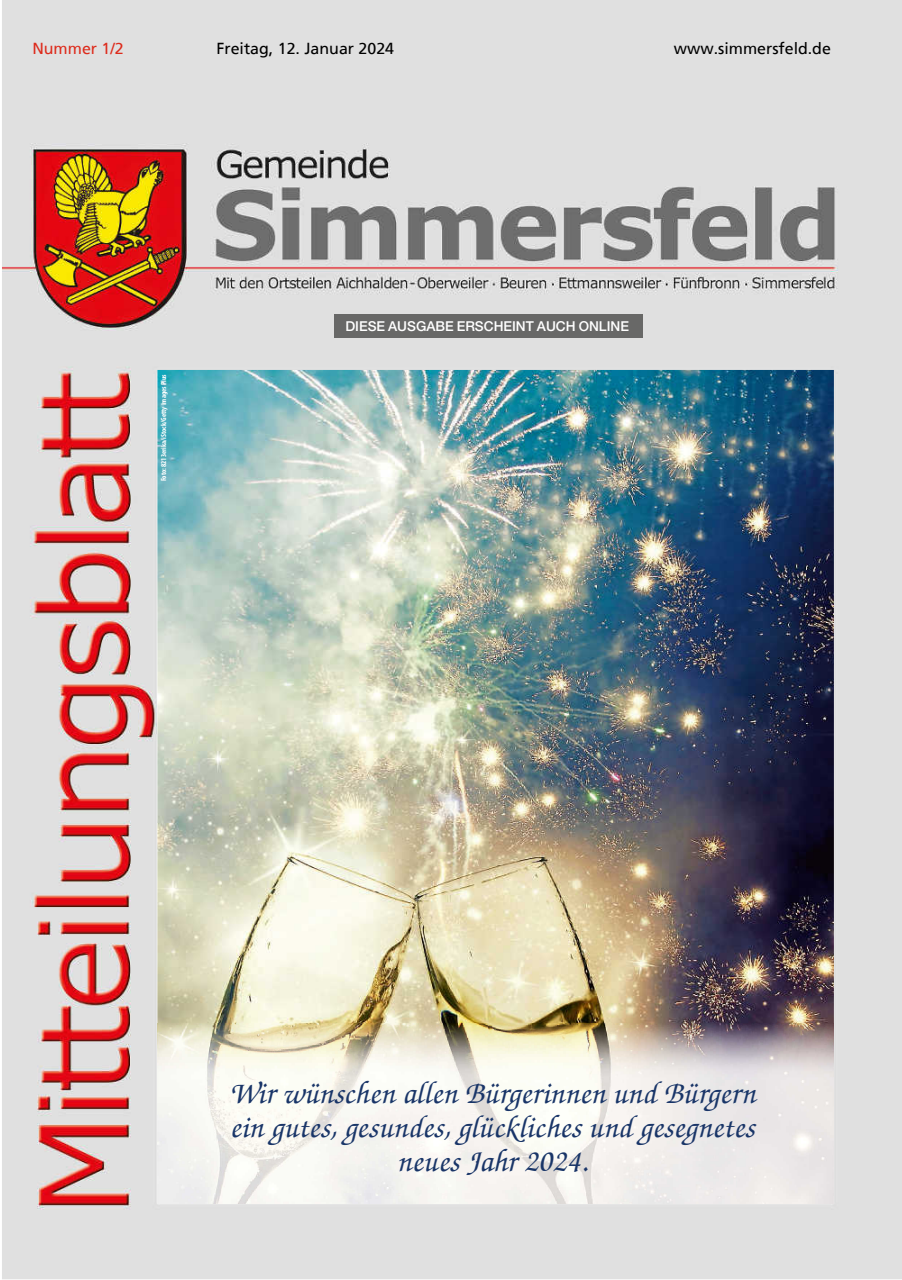
<style>
.page{position:relative;width:902px;height:1280px;background:#fff}
.page>*{position:absolute;margin:0;border:0;box-sizing:border-box;transform-origin:0 0}
.t1{font:32.25px/34px "Florence Script";color:#193568;text-align:center}
.t2{font:15.9px "Frutiger";color:#000}
.t3{font:15.9px "Frutiger";color:#dd2b1c}
.t4{font:500 13.65px "Helvetica Neue LT Pro";color:#fff}
.t5{font:700 condensed 7.5px "Myriad Pro";color:#fff}
</style>
<div class="page">
<img style="left:2px;top:0;width:899px;height:1279px">
<div style="left:334px;top:315px;width:308px;height:23px;background:#686867"></div>
<img style="left:157px;top:370px;width:676px;height:653px">
<img style="left:833px;top:1023px;width:1px;height:180px">
<img style="left:157px;top:1023px;width:676px;height:180px">
<p class="t3" style="left:32px;top:39px;width:93px">Nummer 1/2</p>
<p class="t2" style="left:673px;top:39px;width:158px">www.simmersfeld.de</p>
<p class="t2" style="left:216px;top:39px;width:179px">Freitag, 12. Januar 2024</p>
<p class="t5" style="left:159px;top:481px;width:109px;rotate:-90deg">Foto: 8213erika/iStock/Getty Images Plus</p>
<p class="t4" style="left:345px;top:318px;width:285px">DIESE AUSGABE ERSCHEINT AUCH ONLINE</p>
<p class="t1" style="left:229px;top:1075px;width:528px">Wir wünschen allen Bürgerinnen und Bürgern ein gutes, gesundes, glückliches und gesegnetes neues Jahr 2024.</p>
</div>
